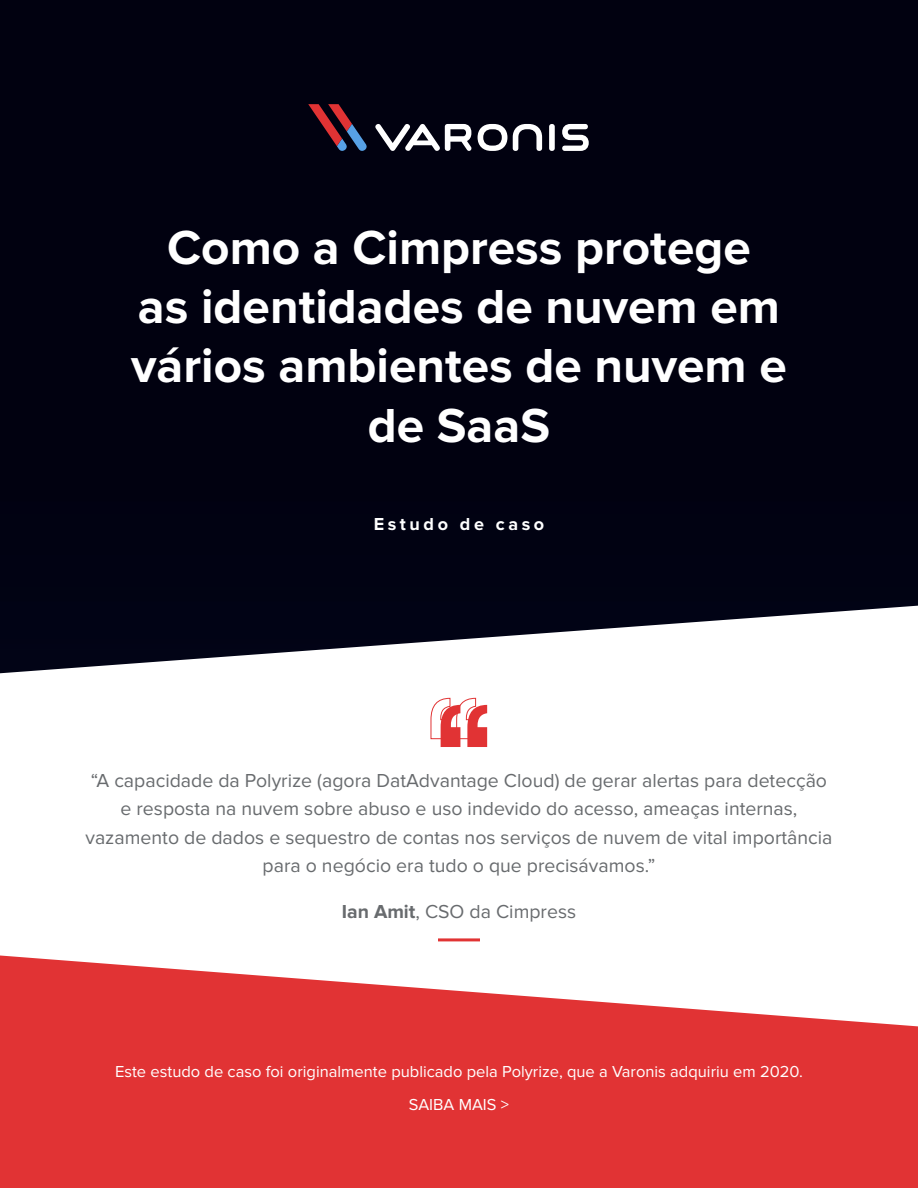
<style>
.page{position:relative;width:918px;height:1188px;background:#fff}
.page>*{position:absolute;margin:0;border:0;box-sizing:border-box;transform-origin:0 0}
.t1{font:700 49.5px/59.4px "Proxima Nova";color:#fff;text-align:center}
.t2{font:19.5px/28.5px "Proxima Nova";color:#686b6e;text-align:center}
.t3{font:700 18px "Proxima Nova";letter-spacing:.2em;color:#fff}
.t4{font:16.5px/33.5px "Proxima Nova";color:#fff;text-align:center}
.s1{font-weight:700}
</style>
<div class="page">
<div style="left:0;top:0;width:918px;height:674px;background:#010110"></div>
<svg style="left:0;top:955px;width:918px;height:233px;fill:#e13334"></svg>
<hr style="left:438px;top:938px;width:42px;height:3px;background:#e13334">
<svg style="left:431px;top:698px;width:56px;height:49px"></svg>
<svg style="left:478px;top:124px;width:29px;height:27px"></svg>
<div style="left:549px;top:124px;width:6px;height:27px;background:#fff;border-radius:3px"></div>
<svg style="left:562px;top:124px;width:27px;height:27px"></svg>
<svg style="left:375px;top:124px;width:97px;height:27px"></svg>
<svg style="left:513px;top:124px;width:29px;height:27px"></svg>
<svg style="left:308px;top:104px;width:59px;height:48px;background:#3c1d2e"></svg>
<h1 class="t1" style="left:131px;top:219px;width:657px">Como a Cimpress protege<br>as identidades de nuvem em vários ambientes de nuvem e de SaaS</h1>
<p class="t3" style="left:374px;top:513px;width:172px">Estudo de caso</p>
<p class="t2" style="left:85px;top:766px;width:749px">“A capacidade da Polyrize (agora DatAdvantage Cloud) de gerar alertas para detecção e resposta na nuvem sobre abuso e uso indevido do acesso, ameaças internas, vazamento de dados e sequestro de contas nos serviços de nuvem de vital importância para o negócio era tudo o que precisávamos.”</p>
<p class="t2" style="left:342px;top:897px;width:236px"><span class="s1">Ian Amit</span>, CSO da Cimpress</p>
<p class="t4" style="left:115px;top:1055px;width:689px">Este estudo de caso foi originalmente publicado pela Polyrize, que a Varonis adquiriu em 2020.<br>SAIBA MAIS &gt;</p>
</div>
